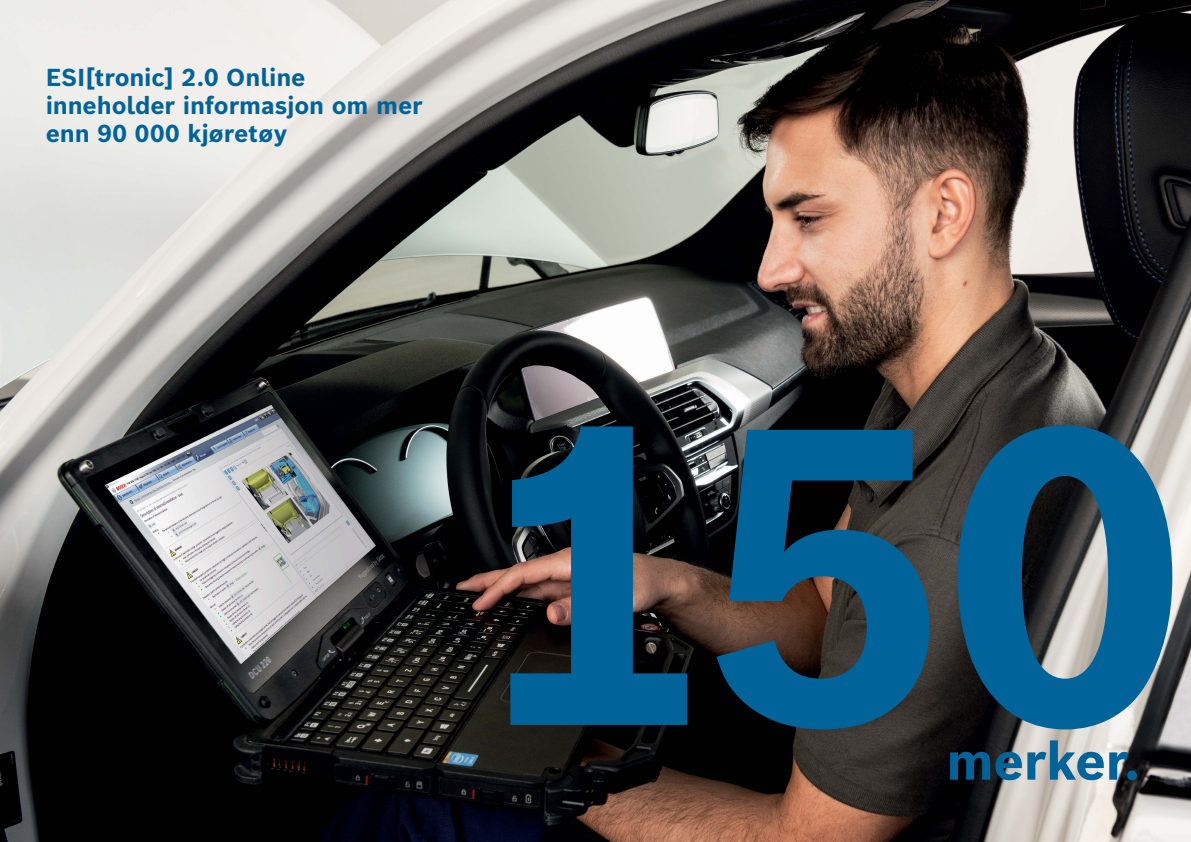
<style>
.page{position:relative;width:1191px;height:842px;background:#fff}
.page>*{position:absolute;margin:0;border:0;box-sizing:border-box;transform-origin:0 0}
.t1{font:700 52.1px "Bosch Sans";letter-spacing:-.01em;color:#00639a}
.t2{font:700 24px/28px "Bosch Sans";letter-spacing:-.005em;color:#00639a}
.t3{font:300 10px "Bosch Sans";color:#58595b}
</style>
<div class="page">
<img style="left:0;top:0;width:1191px;height:842px">
<svg style="left:510px;top:425px;width:662px;height:304px;background:#1f4e68"></svg>
<p class="t2" style="left:46px;top:63px;width:378px">ESI[tronic] 2.0 Online inneholder informasjon om mer enn 90 000 kjøretøy</p>
<p class="t3" style="left:545px;top:811px;width:7px">2</p>
<h1 class="t1" style="left:946px;top:726px;width:195px">merker.</h1>
</div>
